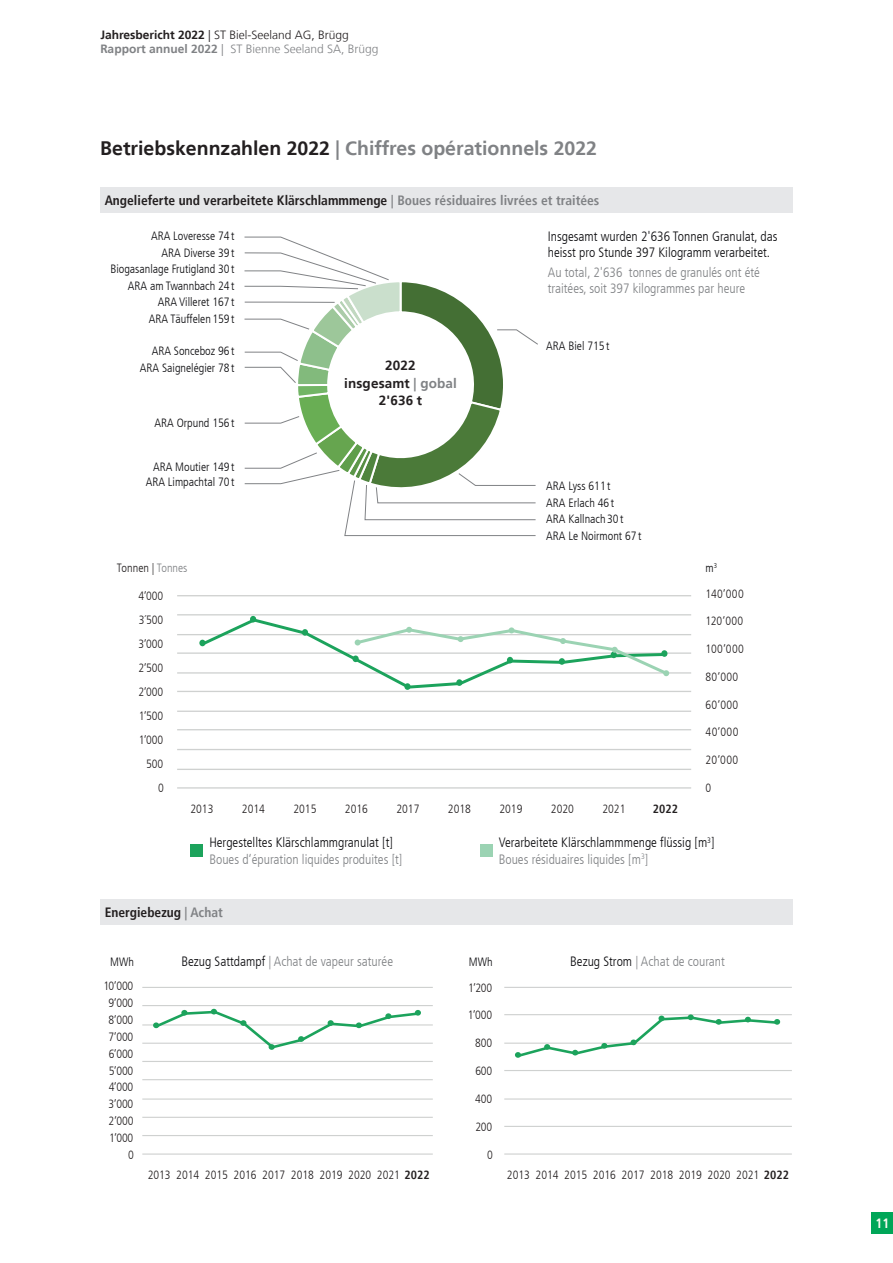
<style>
.page{position:relative;width:893px;height:1263px;background:#fff}
.page>*{position:absolute;margin:0;border:0;box-sizing:border-box;transform-origin:0 0}
.t1{font:700 19.5px "Frutiger LT";color:#808285}
.t2{font:300 condensed 13.5px/16.5px "Frutiger LT";color:#0d0d10}
.t3{font:300 condensed 13.5px/16.5px "Frutiger LT";color:#808285}
.t4{font:700 condensed 13.5px "Frutiger LT";color:#231f20}
.t5{font:700 13.5px/17.2px "Frutiger LT";letter-spacing:.01em;color:#231f20;text-align:center}
.t6{font:700 condensed 13.5px "Frutiger LT";color:#fefbf3}
.t7{font:300 condensed 12px/16.8px "Frutiger LT";color:#231f20;text-align:justify}
.t8{font:300 condensed 12px/16.5px "Frutiger LT";color:#0d0d10;text-align:right}
.t9{font:300 12px/14.4px "Frutiger LT";color:#808285}
.t10{font:700 condensed 12px "Frutiger LT";color:#231f20}
.s1{font-weight:700;color:#231f20}
.s2{color:#231f20}
.s3{font-weight:700}
.s4{color:#808285}
.s5{color:#0d0d10}
</style>
<div class="page">
<hr style="left:142px;top:1153px;width:291px;height:2px;background:#cfd1d0">
<hr style="left:142px;top:1135px;width:291px;height:1px;background:#cfd1d0">
<hr style="left:142px;top:1117px;width:291px;height:1px;background:#cfd1d0">
<hr style="left:142px;top:1098px;width:291px;height:2px;background:#cfd1d0">
<hr style="left:142px;top:1079px;width:291px;height:1px;background:#cfd1d0">
<hr style="left:142px;top:1061px;width:291px;height:1px;background:#cfd1d0">
<hr style="left:142px;top:1042px;width:291px;height:2px;background:#cfd1d0">
<hr style="left:142px;top:1024px;width:291px;height:1px;background:#cfd1d0">
<hr style="left:142px;top:1005px;width:291px;height:1px;background:#cfd1d0">
<hr style="left:142px;top:987px;width:291px;height:1px;background:#cfd1d0">
<svg style="left:153px;top:1009px;width:268px;height:41px"></svg>
<hr style="left:504px;top:1153px;width:288px;height:1px;background:#cfd1d0">
<hr style="left:504px;top:1126px;width:288px;height:1px;background:#cfd1d0">
<hr style="left:504px;top:1098px;width:288px;height:1px;background:#cfd1d0">
<hr style="left:504px;top:1070px;width:288px;height:1px;background:#cfd1d0">
<hr style="left:504px;top:1042px;width:288px;height:2px;background:#cfd1d0">
<hr style="left:504px;top:1014px;width:288px;height:1px;background:#cfd1d0">
<hr style="left:504px;top:987px;width:288px;height:1px;background:#cfd1d0">
<svg style="left:515px;top:1014px;width:265px;height:44px"></svg>
<hr style="left:177px;top:787px;width:514px;height:1px;background:#cfd1d0">
<hr style="left:177px;top:769px;width:514px;height:1px;background:#cfd1d0">
<hr style="left:177px;top:749px;width:514px;height:1px;background:#cfd1d0">
<hr style="left:177px;top:729px;width:514px;height:1px;background:#cfd1d0">
<hr style="left:177px;top:711px;width:514px;height:1px;background:#cfd1d0">
<hr style="left:177px;top:691px;width:514px;height:1px;background:#cfd1d0">
<hr style="left:177px;top:672px;width:514px;height:1px;background:#cfd1d0">
<hr style="left:177px;top:652px;width:514px;height:2px;background:#cfd1d0">
<hr style="left:177px;top:634px;width:514px;height:1px;background:#cfd1d0">
<hr style="left:177px;top:614px;width:514px;height:1px;background:#cfd1d0">
<hr style="left:177px;top:595px;width:514px;height:1px;background:#cfd1d0">
<div style="left:100px;top:187px;width:693px;height:26px;background:#e6e7e9"></div>
<div style="left:100px;top:899px;width:693px;height:26px;background:#e6e7e9"></div>
<div style="left:190px;top:844px;width:13px;height:13px;background:#1ca35c"></div>
<div style="left:480px;top:844px;width:13px;height:13px;background:#9bd3b3"></div>
<svg style="left:244px;top:237px;width:294px;height:299px"></svg>
<svg style="left:199px;top:616px;width:471px;height:75px"></svg>
<div style="left:872px;top:1212px;width:21px;height:21px;background:#00a658"></div>
<p class="t9" style="left:100px;top:28px;width:280px"><span class="s1">Jahresbericht 2022</span> <span class="s2">| ST Biel-Seeland AG, Brügg<br></span><span class="s3">Rapport annuel 2022</span> | ST Bienne Seeland SA, Brügg</p>
<h1 class="t1" style="left:100px;top:137px;width:498px"><span class="s2">Betriebskennzahlen 2022</span> | Chiffres opérationnels 2022</h1>
<p class="t4" style="left:105px;top:192px;width:496px">Angelieferte und verarbeitete Klärschlammmenge <span class="s4">| Boues résiduaires livrées et traitées</span></p>
<p class="t8" style="left:110px;top:228px;width:126px">ARA Loveresse 74 t<br>ARA Diverse 39 t<br>Biogasanlage Frutigland 30 t<br>ARA am Twannbach 24 t<br>ARA Villeret 167 t<br>ARA Täuffelen 159 t</p>
<p class="t8" style="left:140px;top:343px;width:96px">ARA Sonceboz 96 t<br>ARA Saignelégier 78 t</p>
<p class="t8" style="left:155px;top:415px;width:81px">ARA Orpund 156 t</p>
<p class="t8" style="left:146px;top:459px;width:90px;line-height:15.5px">ARA Moutier 149 t<br>ARA Limpachtal 70 t</p>
<p class="t5" style="left:344px;top:357px;width:114px">2022<br>insgesamt <span class="s4">| gobal<br></span>2'636 t</p>
<p class="t7" style="left:117px;top:560px;width:72px">Tonnen | <span class="s4">Tonnes</span></p>
<p class="t7" style="left:138px;top:588px;width:26px">4‘000</p>
<p class="t7" style="left:139px;top:612px;width:26px">3´500</p>
<p class="t7" style="left:138px;top:636px;width:26px">3‘000</p>
<p class="t7" style="left:138px;top:660px;width:26px">2‘500</p>
<p class="t7" style="left:138px;top:684px;width:26px">2‘000</p>
<p class="t7" style="left:139px;top:707px;width:26px">1‘500</p>
<p class="t7" style="left:139px;top:731px;width:26px">1‘000</p>
<p class="t7" style="left:146px;top:755px;width:18px">500</p>
<p class="t7" style="left:158px;top:779px;width:7px">0</p>
<p class="t7" style="left:190px;top:801px;width:25px">2013</p>
<p class="t7" style="left:242px;top:801px;width:25px">2014</p>
<p class="t7" style="left:293px;top:801px;width:25px">2015</p>
<p class="t7" style="left:345px;top:801px;width:25px">2016</p>
<p class="t7" style="left:396px;top:801px;width:25px">2017</p>
<p class="t7" style="left:448px;top:801px;width:25px">2018</p>
<p class="t2" style="left:209px;top:834px;width:185px">Hergestelltes Klärschlammgranulat [t]</p>
<p class="t3" style="left:209px;top:851px;width:195px">Boues d‘épuration liquides produites [t]</p>
<p class="t4" style="left:105px;top:904px;width:120px">Energiebezug <span class="s4">| Achat</span></p>
<p class="t2" style="left:548px;top:228px;width:231px">Insgesamt wurden 2'636 Tonnen Granulat, das heisst pro Stunde 397 Kilogramm verarbeitet.</p>
<p class="t3" style="left:548px;top:264px;width:214px">Au total, 2'636 tonnes de granulés ont été traitées, soit 397 kilogrammes par heure</p>
<p class="t8" style="left:546px;top:338px;width:65px">ARA Biel 715 t</p>
<p class="t8" style="left:546px;top:478px;width:97px;text-align:left">ARA Lyss 611 t<br>ARA Erlach 46 t<br>ARA Kallnach 30 t<br>ARA Le Noirmont 67 t</p>
<p class="t7" style="left:499px;top:801px;width:25px">2019</p>
<p class="t7" style="left:551px;top:801px;width:25px">2020</p>
<p class="t7" style="left:602px;top:801px;width:25px">2021</p>
<p class="t10" style="left:653px;top:802px;width:26px">2022</p>
<p class="t8" style="left:706px;top:560px;width:13px">m<sup>3</sup></p>
<p class="t7" style="left:706px;top:585px;width:40px">140‘000</p>
<p class="t7" style="left:706px;top:613px;width:39px">120‘000</p>
<p class="t7" style="left:706px;top:641px;width:40px">100‘000</p>
<p class="t7" style="left:706px;top:668px;width:34px">80‘000</p>
<p class="t7" style="left:706px;top:696px;width:34px">60‘000</p>
<p class="t7" style="left:706px;top:724px;width:34px">40‘000</p>
<p class="t7" style="left:706px;top:752px;width:34px">20‘000</p>
<p class="t7" style="left:706px;top:779px;width:7px">0</p>
<p class="t2" style="left:499px;top:834px;width:217px">Verarbeitete Klärschlammmenge flüssig [m<sup>3</sup>]<br><span class="s4">Boues résiduaires liquides [m</span><sup>3</sup><span class="s4">]</span></p>
<p class="t3" style="left:181px;top:954px;width:213px"><span class="s5">Bezug Sattdampf</span> | Achat de vapeur saturée</p>
<p class="t3" style="left:570px;top:954px;width:156px"><span class="s5">Bezug Strom</span> | Achat de courant</p>
<p class="t8" style="left:110px;top:954px;width:25px">MWh</p>
<p class="t8" style="left:469px;top:954px;width:25px">MWh</p>
<p class="t7" style="left:104px;top:978px;width:31px">10‘000</p>
<p class="t7" style="left:109px;top:1012px;width:26px">8‘000<br>7‘000<br>6‘000</p>
<p class="t7" style="left:109px;top:995px;width:26px">9‘000</p>
<p class="t7" style="left:109px;top:1062px;width:26px">5‘000</p>
<p class="t7" style="left:109px;top:1079px;width:26px">4‘000</p>
<p class="t7" style="left:109px;top:1096px;width:26px">3‘000</p>
<p class="t7" style="left:109px;top:1113px;width:26px">2‘000</p>
<p class="t7" style="left:109px;top:1129px;width:26px">1‘000</p>
<p class="t7" style="left:468px;top:979px;width:25px">1‘200</p>
<p class="t7" style="left:468px;top:1007px;width:26px">1‘000</p>
<p class="t7" style="left:475px;top:1035px;width:18px">800</p>
<p class="t7" style="left:475px;top:1063px;width:18px">600</p>
<p class="t7" style="left:475px;top:1090px;width:18px">400</p>
<p class="t7" style="left:475px;top:1118px;width:18px">200</p>
<p class="t7" style="left:128px;top:1146px;width:7px">0</p>
<p class="t7" style="left:487px;top:1146px;width:7px">0</p>
<p class="t7" style="left:377px;top:1166px;width:54px">2021 <span class="s3">2022</span></p>
<p class="t7" style="left:736px;top:1166px;width:54px">2021 <span class="s3">2022</span></p>
<p class="t7" style="left:148px;top:1166px;width:25px">2013</p>
<p class="t7" style="left:507px;top:1166px;width:25px">2013</p>
<p class="t7" style="left:176px;top:1166px;width:25px">2014</p>
<p class="t7" style="left:536px;top:1166px;width:25px">2014</p>
<p class="t7" style="left:205px;top:1166px;width:25px">2015</p>
<p class="t7" style="left:564px;top:1166px;width:25px">2015</p>
<p class="t7" style="left:234px;top:1166px;width:25px">2016</p>
<p class="t7" style="left:593px;top:1166px;width:25px">2016</p>
<p class="t7" style="left:262px;top:1166px;width:25px">2017</p>
<p class="t7" style="left:622px;top:1166px;width:25px">2017</p>
<p class="t7" style="left:291px;top:1166px;width:25px">2018</p>
<p class="t7" style="left:650px;top:1166px;width:25px">2018</p>
<p class="t7" style="left:320px;top:1166px;width:25px">2019</p>
<p class="t7" style="left:679px;top:1166px;width:25px">2019</p>
<p class="t7" style="left:348px;top:1166px;width:25px">2020</p>
<p class="t7" style="left:708px;top:1166px;width:25px">2020</p>
<p class="t6" style="left:875px;top:1215px;width:16px">11</p>
</div>
